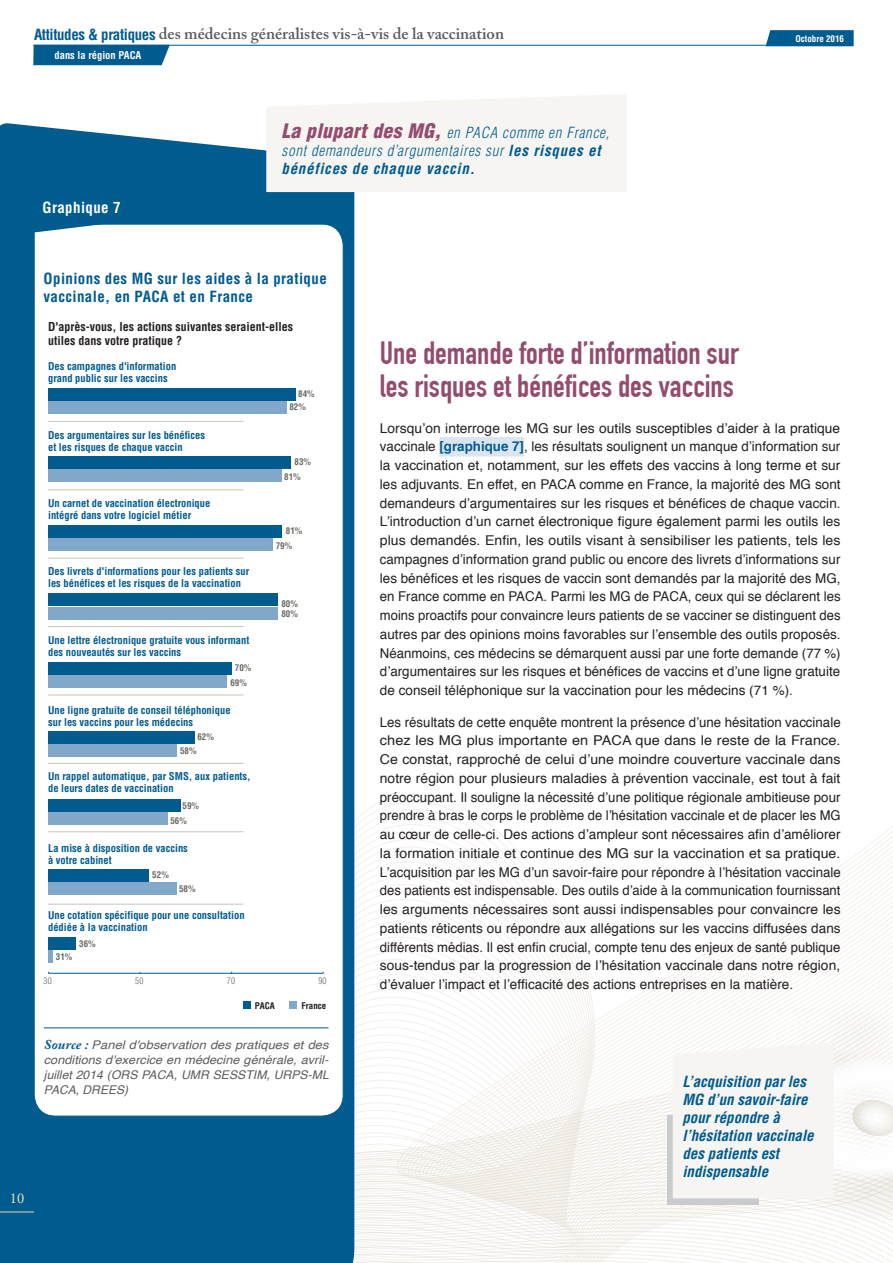
<style>
.page{position:relative;width:893px;height:1263px;background:#fff}
.page>*{position:absolute;margin:0;border:0;box-sizing:border-box;transform-origin:0 0}
.titre{font:700 31.5px/33px "DIN Condensed";color:#934c6d}
.t1{font:600 16.5px "Adobe Caslon Pro";color:#5c5c5f}
.t2{font:italic 300 condensed 15px/18px "Helvetica";letter-spacing:.05em;color:#005b8f}
.les_plus{font:italic 700 condensed 15px/18px "Helvetica";color:#005b8f}
.titre_graphique{font:700 condensed 15px/18px "Helvetica";letter-spacing:.025em;color:#005b8f}
.titre_graphique-2{font:700 condensed 15px "Helvetica";letter-spacing:.025em;color:#fff}
.t3{font:15px "Minion Pro";color:#edd9b2}
.courant{font:13.5px/18.8px "Helvetica";letter-spacing:.005em;color:#231f20;text-align:justify}
.source_bleu{font:italic 12px/15px "Helvetica";letter-spacing:.005em;color:#5c5c5f;text-align:justify;scale:1.07 1}
.t4{font:700 condensed 12px/13.5px "Helvetica";color:#231f20}
.t5{font:700 condensed 10.5px/12px "Helvetica";color:#005b8f}
.t6{font:700 condensed 10.5px "Helvetica";color:#fff}
.t7{font:700 condensed 9px/14.2px "Helvetica";color:#696a63}
.t8{font:700 condensed 9px "Helvetica";color:#fff}
.t9{font:700 condensed 9px "Helvetica";color:#231f20}
.t10{font:300 condensed 9px "Helvetica";letter-spacing:.025em;color:#696a63}
.s1{font-family:"Helvetica";font-weight:700;font-stretch:condensed;font-size:15px;color:#005b8f}
.s2{font-weight:900;font-size:19.5px;color:#934c6d}
.s3{font-weight:700}
.s4{font-family:"Adobe Caslon Pro";font-weight:700;font-size:13.5px;color:#005b8f}
.s5{font-weight:700;color:#005b8f}
</style>
<div class="page">
<svg style="left:354px;top:989px;width:539px;height:6px"></svg>
<div style="left:0;top:123px;width:354px;height:1140px;background:#005b8f"></div>
<svg style="left:34px;top:224px;width:310px;height:892px"></svg>
<svg style="left:34px;top:192px;width:213px;height:40px;background:#2674a0"></svg>
<hr style="left:48px;top:973px;width:275px;height:1px;background:#005b8f">
<div style="left:48px;top:401px;width:238px;height:13px;background:#81a7ca"></div>
<div style="left:48px;top:388px;width:247px;height:12px;background:#005b8f"></div>
<div style="left:48px;top:469px;width:234px;height:13px;background:#81a7ca"></div>
<div style="left:48px;top:456px;width:243px;height:13px;background:#005b8f"></div>
<div style="left:48px;top:950px;width:5px;height:13px;background:#81a7ca"></div>
<div style="left:48px;top:937px;width:28px;height:13px;background:#005b8f"></div>
<div style="left:48px;top:882px;width:128px;height:13px;background:#81a7ca"></div>
<div style="left:48px;top:869px;width:101px;height:12px;background:#005b8f"></div>
<div style="left:48px;top:538px;width:225px;height:13px;background:#81a7ca"></div>
<div style="left:48px;top:525px;width:234px;height:13px;background:#005b8f"></div>
<div style="left:48px;top:607px;width:229px;height:12px;background:#81a7ca"></div>
<div style="left:48px;top:593px;width:229px;height:13px;background:#005b8f"></div>
<div style="left:48px;top:675px;width:179px;height:13px;background:#81a7ca"></div>
<div style="left:48px;top:662px;width:183px;height:13px;background:#005b8f"></div>
<div style="left:48px;top:744px;width:128px;height:13px;background:#81a7ca"></div>
<div style="left:48px;top:731px;width:147px;height:12px;background:#005b8f"></div>
<div style="left:243px;top:1001px;width:7px;height:7px;background:#005b8f"></div>
<div style="left:289px;top:1001px;width:8px;height:8px;background:#81a7ca"></div>
<hr style="left:48px;top:904px;width:195px;height:1px;background:#c7c5b9">
<hr style="left:48px;top:421px;width:195px;height:1px;background:#c7c5b9">
<hr style="left:48px;top:489px;width:195px;height:1px;background:#c7c5b9">
<hr style="left:48px;top:558px;width:195px;height:1px;background:#c7c5b9">
<hr style="left:48px;top:626px;width:195px;height:1px;background:#c7c5b9">
<hr style="left:48px;top:695px;width:195px;height:1px;background:#c7c5b9">
<hr style="left:48px;top:763px;width:195px;height:1px;background:#c7c5b9">
<hr style="left:48px;top:831px;width:195px;height:1px;background:#c7c5b9">
<div style="left:48px;top:812px;width:119px;height:13px;background:#81a7ca"></div>
<div style="left:48px;top:799px;width:133px;height:13px;background:#005b8f"></div>
<hr style="left:44px;top:1027px;width:284px;height:1px;background:#005b8f">
<svg style="left:266px;top:94px;width:360px;height:98px"></svg>
<svg style="left:332px;top:1001px;width:561px;height:262px"></svg>
<div style="left:439px;top:437px;width:85px;height:19px;background:#dae5f0"></div>
<hr style="left:0;top:1211px;width:34px;height:1px;background:#edd9b2">
<svg style="left:766px;top:30px;width:88px;height:16px"></svg>
<div style="left:33px;top:46px;width:137px;height:19px;background:#005b8f"></div>
<hr style="left:33px;top:45px;width:820px;height:1px;background:#005b8f">
<p class="t1" style="left:34px;top:23px;width:472px"><span class="s1">Attitudes &amp; pratiques</span> des médecins généralistes vis-à-vis de la vaccination</p>
<p class="t8" style="left:795px;top:33px;width:50px">Octobre 2016</p>
<p class="t6" style="left:55px;top:49px;width:88px">dans la région PACA</p>
<p class="titre_graphique-2" style="left:42px;top:198px;width:80px">Graphique 7</p>
<p class="t2" style="left:281px;top:124px;width:329px"><span class="s2">La plupart des MG,</span> en PACA comme en France, sont demandeurs d’argumentaires sur <span class="s3">les risques et bénéfices de chaque vaccin.</span></p>
<p class="titre_graphique" style="left:44px;top:270px;width:285px">Opinions des MG sur les aides à la pratique vaccinale, en PACA et en France</p>
<p class="t4" style="left:48px;top:320px;width:247px">D'après-vous, les actions suivantes seraient-elles utiles dans votre pratique ?</p>
<p class="t5" style="left:48px;top:360px;width:130px">Des campagnes d'information grand public sur les vaccins</p>
<p class="t5" style="left:48px;top:429px;width:159px">Des argumentaires sur les bénéfices et les risques de chaque vaccin</p>
<p class="t5" style="left:48px;top:497px;width:164px">Un carnet de vaccination électronique intégré dans votre logiciel métier</p>
<p class="t5" style="left:48px;top:565px;width:203px">Des livrets d'informations pour les patients sur les bénéfices et les risques de la vaccination</p>
<p class="t5" style="left:48px;top:634px;width:203px">Une lettre électronique gratuite vous informant des nouveautés sur les vaccins</p>
<p class="t7" style="left:230px;top:661px;width:23px;text-align:center">70%<br>69%</p>
<p class="t5" style="left:48px;top:704px;width:184px">Une ligne gratuite de conseil téléphonique sur les vaccins pour les médecins</p>
<p class="t7" style="left:197px;top:730px;width:18px">62%</p>
<p class="t7" style="left:180px;top:743px;width:18px">58%</p>
<p class="t5" style="left:48px;top:770px;width:204px">Un rappel automatique, par SMS, aux patients, de leurs dates de vaccination</p>
<p class="t7" style="left:170px;top:798px;width:30px;line-height:15.1px;text-indent:12px">59%<br>56%</p>
<p class="t5" style="left:48px;top:842px;width:141px">La mise à disposition de vaccins à votre cabinet</p>
<p class="t7" style="left:152px;top:868px;width:18px">52%</p>
<p class="t7" style="left:179px;top:881px;width:18px">58%</p>
<p class="t5" style="left:48px;top:909px;width:198px">Une cotation spécifique pour une consultation dédiée à la vaccination</p>
<p class="t7" style="left:79px;top:937px;width:18px">36%</p>
<p class="t7" style="left:56px;top:950px;width:18px">31%</p>
<p class="t7" style="left:289px;top:386px;width:27px;line-height:13.8px;text-indent:9px">84%<br>82%</p>
<p class="t7" style="left:284px;top:455px;width:28px;text-indent:10px">83%<br>81%</p>
<p class="t7" style="left:276px;top:524px;width:28px;text-indent:10px">81%<br>79%</p>
<p class="t7" style="left:281px;top:598px;width:18px;line-height:10.8px">80%<br>80%</p>
<p class="t10" style="left:44px;top:975px;width:10px">30</p>
<p class="t10" style="left:135px;top:975px;width:10px">50</p>
<p class="t10" style="left:227px;top:975px;width:10px">70</p>
<p class="t10" style="left:318px;top:975px;width:10px">90</p>
<p class="t9" style="left:255px;top:1000px;width:22px">PACA</p>
<p class="t9" style="left:301px;top:1000px;width:27px">France</p>
<p class="source_bleu" style="left:44px;top:1038px;width:268px"><span class="s4">Source :</span> Panel d'observation des pratiques et des conditions d'exercice en médecine générale, avril&shy;juillet 2014 (ORS PACA, UMR SESSTIM, URPS-ML PACA, DREES)</p>
<p class="t3" style="left:10px;top:1188px;width:16px">10</p>
<p class="titre" style="left:380px;top:336px;width:360px">Une demande forte d’information sur les risques et bénéfices des vaccins</p>
<p class="courant" style="left:380px;top:419px;width:462px">Lorsqu’on interroge les MG sur les outils susceptibles d’aider à la pratique vaccinale <span class="s5">[graphique 7]</span>, les résultats soulignent un manque d’information sur la vaccination et, notamment, sur les effets des vaccins à long terme et sur les adjuvants. En effet, en PACA comme en France, la majorité des MG sont demandeurs d’argumentaires sur les risques et bénéfices de chaque vaccin.<br>L’introduction d’un carnet électronique figure également parmi les outils les plus demandés. Enfin, les outils visant à sensibiliser les patients, tels les campagnes d’information grand public ou encore des livrets d’informations sur les bénéfices et les risques de vaccin sont demandés par la majorité des MG, en France comme en PACA. Parmi les MG de PACA, ceux qui se déclarent les moins proactifs pour convaincre leurs patients de se vacciner se distinguent des autres par des opinions moins favorables sur l’ensemble des outils proposés.<br>Néanmoins, ces médecins se démarquent aussi par une forte demande (77 %) d’argumentaires sur les risques et bénéfices de vaccins et d’une ligne gratuite de conseil téléphonique sur la vaccination pour les médecins (71 %).</p>
<p class="courant" style="left:380px;top:713px;width:462px">Les résultats de cette enquête montrent la présence d’une hésitation vaccinale chez les MG plus importante en PACA que dans le reste de la France.<br>Ce constat, rapproché de celui d’une moindre couverture vaccinale dans notre région pour plusieurs maladies à prévention vaccinale, est tout à fait préoccupant. Il souligne la nécessité d’une politique régionale ambitieuse pour prendre à bras le corps le problème de l’hésitation vaccinale et de placer les MG au cœur de celle-ci. Des actions d’ampleur sont nécessaires afin d’améliorer la formation initiale et continue des MG sur la vaccination et sa pratique.<br>L’acquisition par les MG d’un savoir-faire pour répondre à l’hésitation vaccinale des patients est indispensable. Des outils d’aide à la communication fournissant les arguments nécessaires sont aussi indispensables pour convaincre les patients réticents ou répondre aux allégations sur les vaccins diffusées dans différents médias. Il est enfin crucial, compte tenu des enjeux de santé publique sous-tendus par la progression de l’hésitation vaccinale dans notre région, d’évaluer l’impact et l’efficacité des actions entreprises en la matière.</p>
<p class="les_plus" style="left:682px;top:1072px;width:133px">L’acquisition par les<br>MG d’un savoir-faire pour répondre à l’hésitation vaccinale des patients est indispensable</p>
</div>
